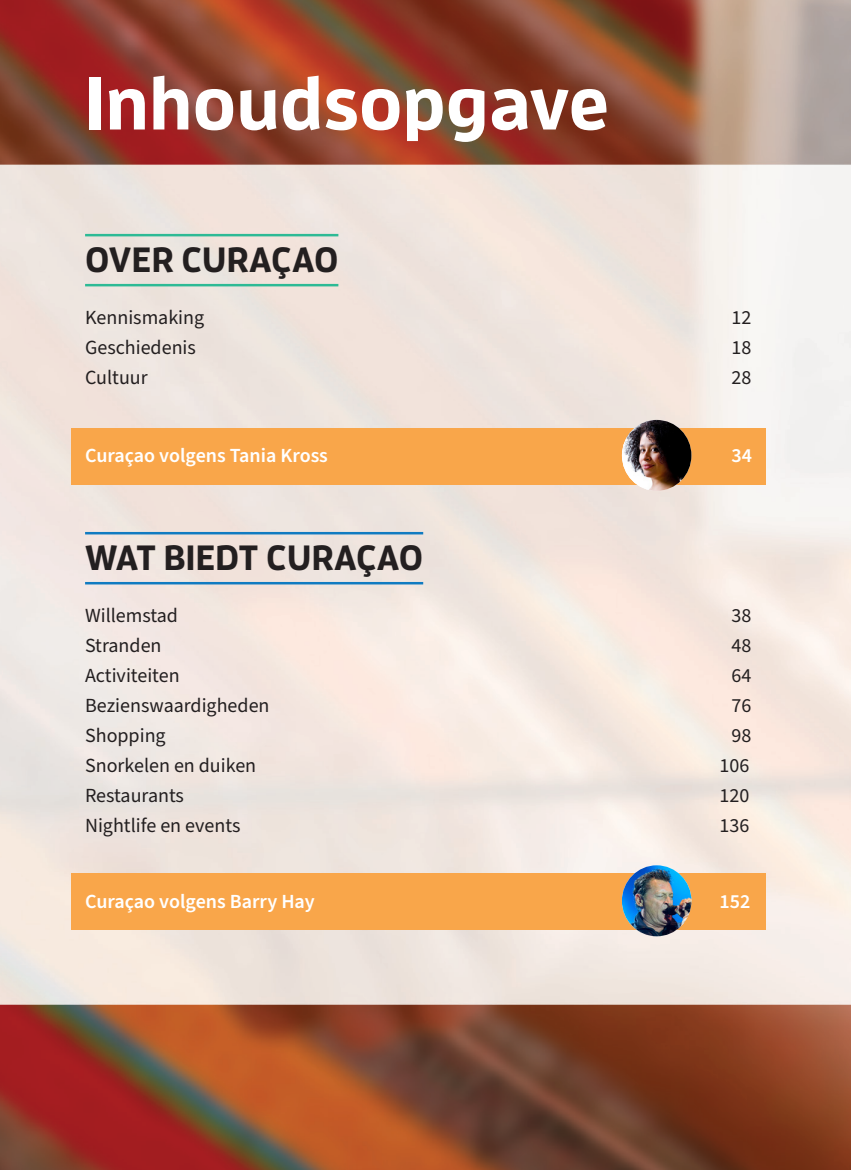
<style>
.page{position:relative;width:851px;height:1170px;background:#fff}
.page>*{position:absolute;margin:0;border:0;box-sizing:border-box;transform-origin:0 0}
.t1{font:700 75px "Enzo OT";color:#fff}
.Inhoud_kop_2{font:700 35px "Enzo OT";letter-spacing:.01em;color:#231f20}
.Inhoud_kop{font:700 35px "Enzo OT";letter-spacing:.01em;color:#231f20}
.Inhoud_txt{font:20px "Source Sans Pro";color:#231f20}
.Inhoud_kop_cura_volg{font:600 20px "Source Sans Pro";color:#fff}
</style>
<div class="page">
<img style="left:0;top:0;width:822px;height:1169px">
<img style="left:822px;top:0;width:28px;height:1169px">
<hr style="left:85px;top:234px;width:253px;height:2px;background:#2dba95">
<hr style="left:85px;top:284px;width:253px;height:2px;background:#2dba95">
<hr style="left:85px;top:532px;width:338px;height:2px;background:#107bc1">
<hr style="left:85px;top:582px;width:338px;height:2px;background:#107bc1">
<div style="left:71px;top:428px;width:694px;height:56px;background:#f9a64a"></div>
<img style="left:621px;top:420px;width:70px;height:71px">
<div style="left:71px;top:873px;width:694px;height:57px;background:#f9a64a"></div>
<img style="left:621px;top:865px;width:70px;height:71px">
<p class="t1" style="left:85px;top:56px;width:525px">Inhoudsopgave</p>
<p class="Inhoud_kop" style="left:85px;top:237px;width:254px">OVER CURAÇAO</p>
<p class="Inhoud_txt" style="left:85px;top:303px;width:121px">Kennismaking</p>
<p class="Inhoud_txt" style="left:731px;top:303px;width:21px">12</p>
<p class="Inhoud_txt" style="left:85px;top:333px;width:112px">Geschiedenis</p>
<p class="Inhoud_txt" style="left:731px;top:333px;width:21px">18</p>
<p class="Inhoud_txt" style="left:85px;top:363px;width:64px">Cultuur</p>
<p class="Inhoud_txt" style="left:731px;top:363px;width:21px">28</p>
<p class="Inhoud_kop_cura_volg" style="left:85px;top:442px;width:244px">Curaçao volgens Tania Kross</p>
<p class="Inhoud_kop_cura_volg" style="left:731px;top:442px;width:22px">34</p>
<p class="Inhoud_kop_2" style="left:85px;top:535px;width:339px">WAT BIEDT CURAÇAO</p>
<p class="Inhoud_txt" style="left:85px;top:601px;width:94px">Willemstad</p>
<p class="Inhoud_txt" style="left:731px;top:601px;width:21px">38</p>
<p class="Inhoud_txt" style="left:85px;top:631px;width:78px">Stranden</p>
<p class="Inhoud_txt" style="left:731px;top:631px;width:21px">48</p>
<p class="Inhoud_txt" style="left:85px;top:661px;width:96px">Activiteiten</p>
<p class="Inhoud_txt" style="left:731px;top:661px;width:21px">64</p>
<p class="Inhoud_txt" style="left:85px;top:691px;width:186px">Bezienswaardigheden</p>
<p class="Inhoud_txt" style="left:731px;top:691px;width:21px">76</p>
<p class="Inhoud_txt" style="left:85px;top:721px;width:82px">Shopping</p>
<p class="Inhoud_txt" style="left:731px;top:721px;width:21px">98</p>
<p class="Inhoud_txt" style="left:85px;top:751px;width:173px">Snorkelen en duiken</p>
<p class="Inhoud_txt" style="left:719px;top:751px;width:31px">106</p>
<p class="Inhoud_txt" style="left:85px;top:781px;width:100px">Restaurants</p>
<p class="Inhoud_txt" style="left:719px;top:781px;width:31px">120</p>
<p class="Inhoud_txt" style="left:85px;top:811px;width:157px">Nightlife en events</p>
<p class="Inhoud_txt" style="left:719px;top:811px;width:31px">136</p>
<p class="Inhoud_kop_cura_volg" style="left:85px;top:887px;width:231px">Curaçao volgens Barry Hay</p>
<p class="Inhoud_kop_cura_volg" style="left:719px;top:887px;width:32px">152</p>
</div>
